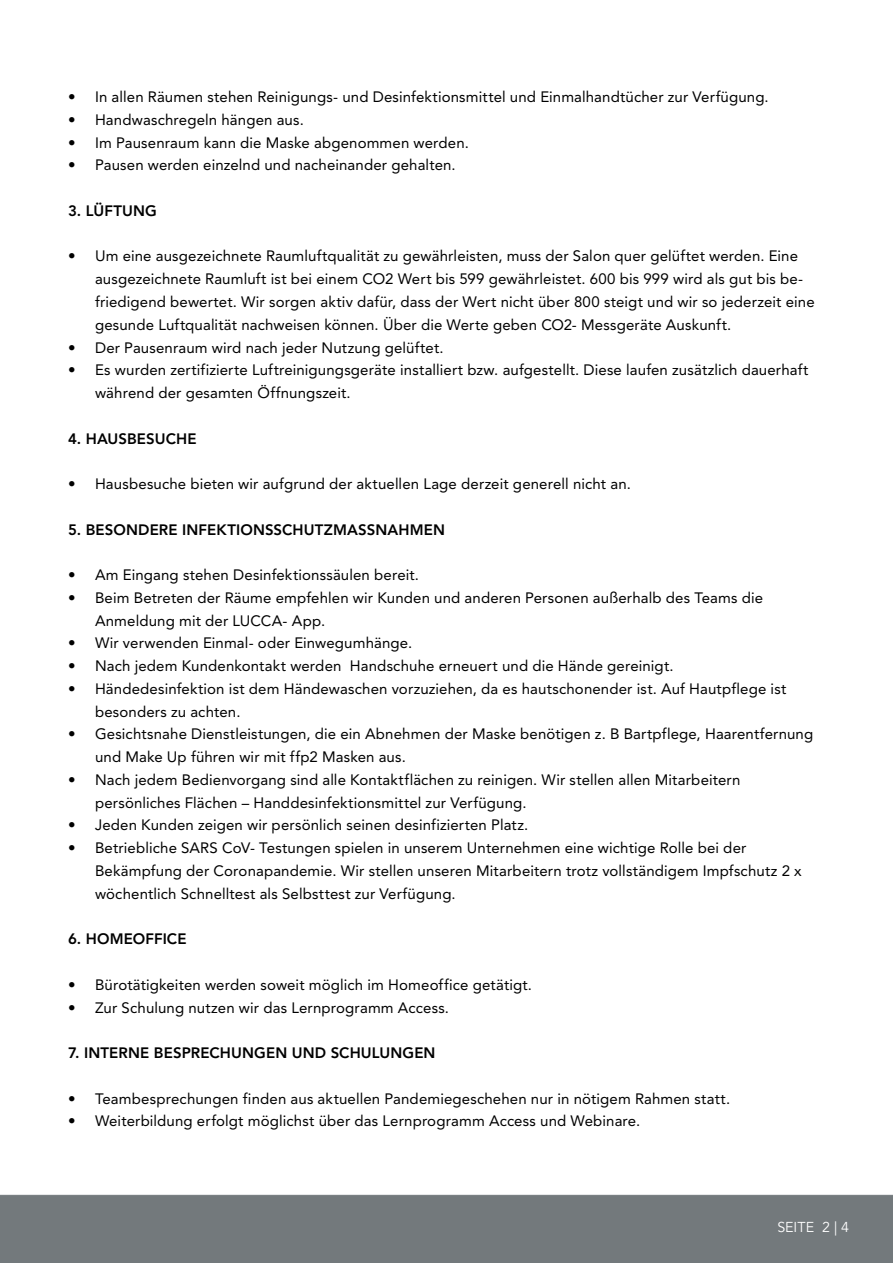
<style>
.page{position:relative;width:893px;height:1263px;background:#fff}
.page>*{position:absolute;margin:0;border:0;box-sizing:border-box;transform-origin:0 0}
.t1{font:15px/22.8px "Avenir LT Std";letter-spacing:.01em;color:#000}
.t2{font:800 15px "Avenir LT Std";letter-spacing:.01em;color:#000}
.t3{font:14.25px "Avenir LT Std";color:#fff}
</style>
<div class="page">
<div style="left:0;top:1195px;width:893px;height:68px;background:#73797c"></div>
<p class="t1" style="left:68px;top:86px;width:702px">• In allen Räumen stehen Reinigungs- und Desinfektionsmittel und Einmalhandtücher zur Verfügung.</p>
<p class="t1" style="left:68px;top:108px;width:237px">• Handwaschregeln hängen aus.</p>
<p class="t1" style="left:68px;top:131px;width:402px">• Im Pausenraum kann die Maske abgenommen werden.</p>
<p class="t1" style="left:68px;top:154px;width:389px">• Pausen werden einzelnd und nacheinander gehalten.</p>
<p class="t2" style="left:68px;top:202px;width:90px">3. LÜFTUNG</p>
<p class="t1" style="left:95px;top:245px;width:721px;text-indent:-27px">• Um eine ausgezeichnete Raumluftqualität zu gewährleisten, muss der Salon quer gelüftet werden. Eine ausgezeichnete Raumluft ist bei einem CO2 Wert bis 599 gewährleistet. 600 bis 999 wird als gut bis be&shy;friedigend bewertet. Wir sorgen aktiv dafür, dass der Wert nicht über 800 steigt und wir so jederzeit eine gesunde Luftqualität nachweisen können. Über die Werte geben CO2- Messgeräte Auskunft.</p>
<p class="t1" style="left:68px;top:336px;width:377px">• Der Pausenraum wird nach jeder Nutzung gelüftet.</p>
<p class="t1" style="left:95px;top:359px;width:715px;text-indent:-27px">• Es wurden zertifizierte Luftreinigungsgeräte installiert bzw. aufgestellt. Diese laufen zusätzlich dauerhaft während der gesamten Öffnungszeit.</p>
<p class="t2" style="left:68px;top:429px;width:130px">4. HAUSBESUCHE</p>
<p class="t1" style="left:68px;top:473px;width:564px">• Hausbesuche bieten wir aufgrund der aktuellen Lage derzeit generell nicht an.</p>
<p class="t2" style="left:68px;top:520px;width:378px">5. BESONDERE INFEKTIONSSCHUTZMASSNAHMEN</p>
<p class="t1" style="left:68px;top:564px;width:353px">• Am Eingang stehen Desinfektionssäulen bereit.</p>
<p class="t1" style="left:95px;top:586px;width:670px;text-indent:-27px">• Beim Betreten der Räume empfehlen wir Kunden und anderen Personen außerhalb des Teams die<br>Anmeldung mit der LUCCA- App.</p>
<p class="t1" style="left:68px;top:632px;width:346px">• Wir verwenden Einmal- oder Einwegumhänge.</p>
<p class="t1" style="left:68px;top:655px;width:607px">• Nach jedem Kundenkontakt werden Handschuhe erneuert und die Hände gereinigt.</p>
<p class="t1" style="left:95px;top:677px;width:693px;text-indent:-27px">• Händedesinfektion ist dem Händewaschen vorzuziehen, da es hautschonender ist. Auf Hautpflege ist besonders zu achten.</p>
<p class="t1" style="left:95px;top:723px;width:720px;text-indent:-27px">• Gesichtsnahe Dienstleistungen, die ein Abnehmen der Maske benötigen z. B Bartpflege, Haarentfernung und Make Up führen wir mit ffp2 Masken aus.</p>
<p class="t1" style="left:95px;top:768px;width:647px;text-indent:-27px">• Nach jedem Bedienvorgang sind alle Kontaktflächen zu reinigen. Wir stellen allen Mitarbeitern persönliches Flächen – Handdesinfektionsmittel zur Verfügung.</p>
<p class="t1" style="left:68px;top:814px;width:462px">• Jeden Kunden zeigen wir persönlich seinen desinfizierten Platz.</p>
<p class="t1" style="left:95px;top:837px;width:708px;text-indent:-27px">• Betriebliche SARS CoV- Testungen spielen in unserem Unternehmen eine wichtige Rolle bei der<br>Bekämpfung der Coronapandemie. Wir stellen unseren Mitarbeitern trotz vollständigem Impfschutz 2 x wöchentlich Schnelltest als Selbsttest zur Verfügung.</p>
<p class="t2" style="left:68px;top:930px;width:120px">6. HOMEOFFICE</p>
<p class="t1" style="left:68px;top:973px;width:466px">• Bürotätigkeiten werden soweit möglich im Homeoffice getätigt.</p>
<p class="t1" style="left:68px;top:996px;width:383px">• Zur Schulung nutzen wir das Lernprogramm Access.</p>
<p class="t2" style="left:68px;top:1044px;width:369px">7. INTERNE BESPRECHUNGEN UND SCHULUNGEN</p>
<p class="t1" style="left:68px;top:1087px;width:664px">• Teambesprechungen finden aus aktuellen Pandemiegeschehen nur in nötigem Rahmen statt.</p>
<p class="t1" style="left:68px;top:1110px;width:574px">• Weiterbildung erfolgt möglichst über das Lernprogramm Access und Webinare.</p>
<p class="t3" style="left:777px;top:1219px;width:73px">SEITE 2 | 4</p>
</div>
